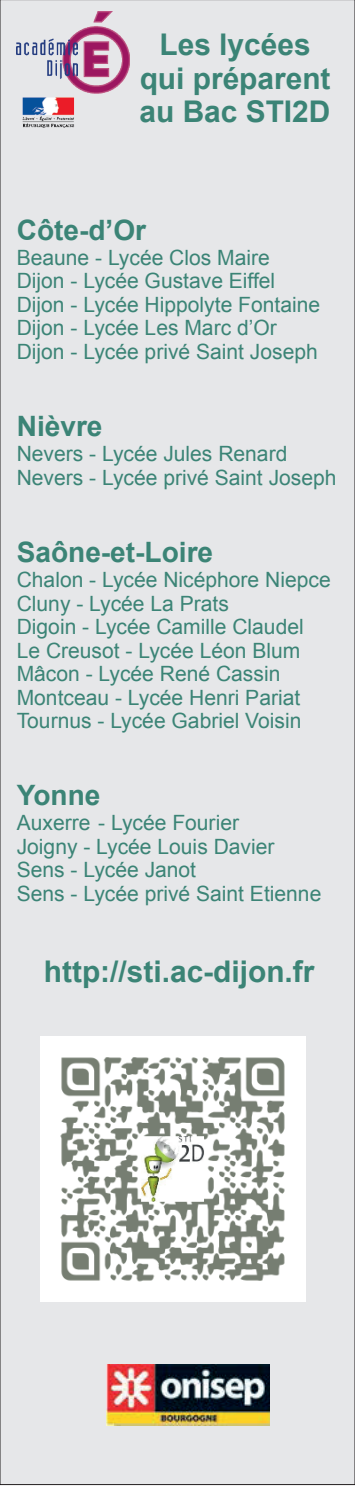
<style>
.page{position:relative;width:355px;height:1488px;background:#fff}
.page>*{position:absolute;margin:0;border:0;box-sizing:border-box;transform-origin:0 0}
.t1{font:700 30px/33.5px "Arial";color:#3b8476;text-align:center}
.t2{font:700 28px "Arial";color:#3b8476}
.t3{font:21px/23.5px "Arial";color:#3b8476}
</style>
<div class="page">
<div style="left:0;top:0;width:355px;height:1484px;background:#e6e7e9"></div>
<img style="left:107px;top:1364px;width:162px;height:61px">
<img style="left:40px;top:1036px;width:265px;height:265px">
<img style="left:17px;top:11px;width:113px;height:117px">
<p class="t1" style="left:139px;top:29px;width:193px">Les lycées qui préparent au Bac STI2D</p>
<p class="t2" style="left:17px;top:211px;width:131px">Côte-d’Or</p>
<p class="t3" style="left:17px;top:246px;width:305px">Beaune - Lycée Clos Maire<br>Dijon - Lycée Gustave Eiffel<br>Dijon - Lycée Hippolyte Fontaine<br>Dijon - Lycée Les Marc d’Or<br>Dijon - Lycée privé Saint Joseph</p>
<p class="t2" style="left:17px;top:408px;width:87px">Nièvre</p>
<p class="t3" style="left:17px;top:442px;width:321px">Nevers - Lycée Jules Renard<br>Nevers - Lycée privé Saint Joseph</p>
<p class="t2" style="left:17px;top:533px;width:198px">Saône-et-Loire</p>
<p class="t3" style="left:17px;top:568px;width:315px">Chalon - Lycée Nicéphore Niepce<br>Cluny - Lycée La Prats<br>Digoin - Lycée Camille Claudel<br>Le Creusot - Lycée Léon Blum<br>Mâcon - Lycée René Cassin<br>Montceau - Lycée Henri Pariat<br>Tournus - Lycée Gabriel Voisin</p>
<p class="t2" style="left:17px;top:776px;width:85px">Yonne</p>
<p class="t3" style="left:17px;top:811px;width:306px">Auxerre - Lycée Fourier<br>Joigny - Lycée Louis Davier<br>Sens - Lycée Janot<br>Sens - Lycée privé Saint Etienne</p>
<p class="t1" style="left:44px;top:955px;width:272px">http://sti.ac-dijon.fr</p>
</div>
